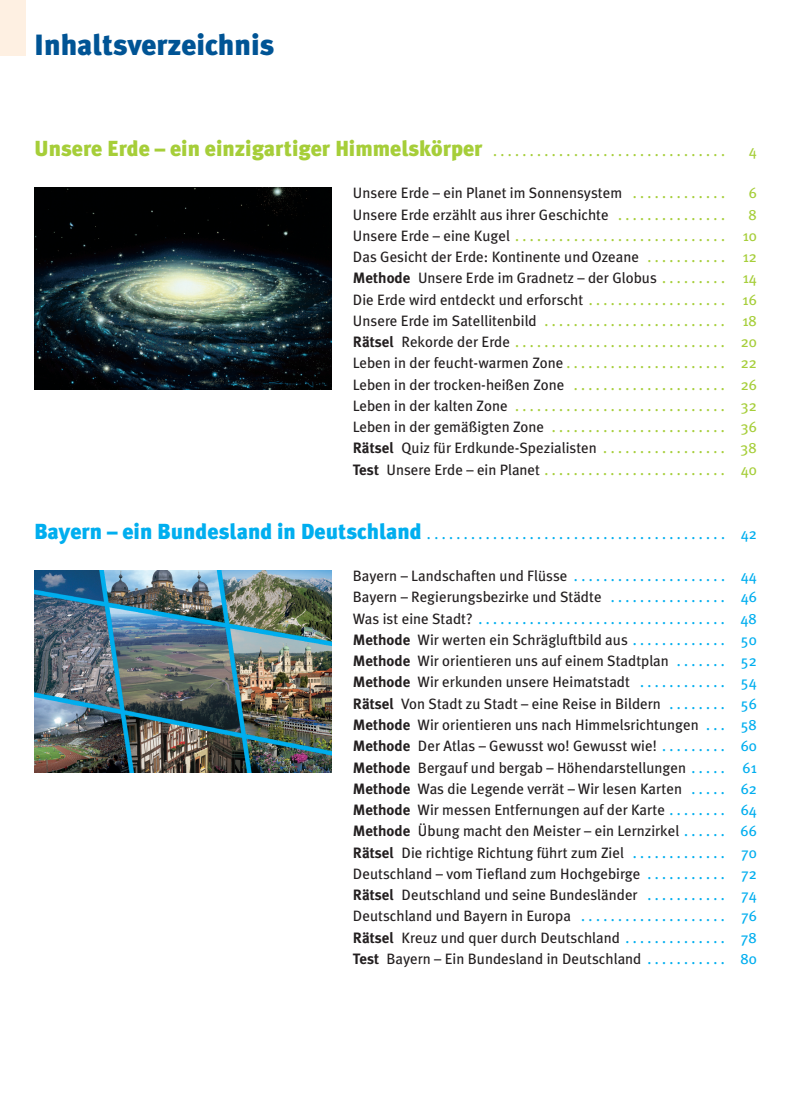
<style>
.page{position:relative;width:808px;height:1106px;background:#fff}
.page>*{position:absolute;margin:0;border:0;box-sizing:border-box;transform-origin:0 0}
.t1{font:29.25px "Meta Plus CV Black";color:#005495}
.t2{font:21.75px "Meta Plus CV Black";color:#a6ce39}
.t3{font:15px "Meta Plus CV Book";color:#231f20}
.t4{font:15px "Meta Plus CV Book";color:#a6ce39}
.t5{font:15px "Meta Plus CV Book";color:#00aeef}
.s1{font-family:"Meta Plus CV Book";font-size:15px}
.s2{color:#a6ce39}
.s3{color:#231f20}
.s4{font-family:"Meta Plus CV Bold"}
.s5{font-family:"Meta Plus CV Bold";color:#231f20}
.s6{font-family:"Meta Plus CV Black";font-size:21.75px}
.s7{color:#00aeef}
</style>
<div class="page">
<div style="left:0;top:0;width:26px;height:55px;background:#fef0e2"></div>
<img style="left:34px;top:188px;width:298px;height:202px">
<img style="left:34px;top:571px;width:298px;height:201px">
<h1 class="t1" style="left:34px;top:28px;width:242px">Inhaltsverzeichnis</h1>
<h2 class="t2" style="left:34px;top:135px;width:685px">Unsere Erde – ein einzigartiger Himmelskörper <span class="s1">. . . . . . . . . . . . . . . . . . . . . . . . . . . . . . .</span></h2>
<p class="t4" style="left:749px;top:142px;width:10px">4</p>
<p class="t3" style="left:353px;top:184px;width:366px">Unsere Erde – ein Planet im Sonnensystem <span class="s2">. . . . . . . . . . . .</span></p>
<p class="t4" style="left:749px;top:184px;width:10px">6</p>
<p class="t3" style="left:353px;top:206px;width:366px">Unsere Erde erzählt aus ihrer Geschichte <span class="s2">. . . . . . . . . . . . . .</span></p>
<p class="t4" style="left:749px;top:206px;width:10px">8</p>
<p class="t4" style="left:353px;top:227px;width:366px"><span class="s3">Unsere Erde – eine Kugel</span> . . . . . . . . . . . . . . . . . . . . . . . . . . . .</p>
<p class="t4" style="left:743px;top:227px;width:16px">10</p>
<p class="t3" style="left:353px;top:248px;width:366px">Das Gesicht der Erde: Kontinente und Ozeane <span class="s2">. . . . . . . . . .</span></p>
<p class="t4" style="left:743px;top:248px;width:16px">12</p>
<p class="t3" style="left:353px;top:269px;width:366px"><span class="s4">Methode</span> Unsere Erde im Gradnetz – der Globus <span class="s2">. . . . . . . .</span></p>
<p class="t4" style="left:743px;top:269px;width:16px">14</p>
<p class="t3" style="left:353px;top:291px;width:366px">Die Erde wird entdeckt und erforscht <span class="s2">. . . . . . . . . . . . . . . . . .</span></p>
<p class="t4" style="left:743px;top:291px;width:16px">16</p>
<p class="t3" style="left:353px;top:312px;width:366px">Unsere Erde im Satellitenbild <span class="s2">. . . . . . . . . . . . . . . . . . . . . . . .</span></p>
<p class="t4" style="left:742px;top:312px;width:16px">18</p>
<p class="t4" style="left:353px;top:333px;width:366px"><span class="s5">Rätsel</span> <span class="s3">Rekorde der Erde</span> . . . . . . . . . . . . . . . . . . . . . . . . . . . .</p>
<p class="t4" style="left:741px;top:333px;width:18px">20</p>
<p class="t3" style="left:353px;top:354px;width:366px">Leben in der feucht-warmen Zone <span class="s2">. . . . . . . . . . . . . . . . . . . . .</span></p>
<p class="t4" style="left:741px;top:354px;width:18px">22</p>
<p class="t3" style="left:353px;top:376px;width:366px">Leben in der trocken-heißen Zone <span class="s2">. . . . . . . . . . . . . . . . . . . .</span></p>
<p class="t4" style="left:741px;top:376px;width:18px">26</p>
<p class="t4" style="left:353px;top:397px;width:366px"><span class="s3">Leben in der kalten Zone</span> . . . . . . . . . . . . . . . . . . . . . . . . . . . .</p>
<p class="t4" style="left:741px;top:397px;width:17px">32</p>
<p class="t3" style="left:353px;top:418px;width:366px">Leben in der gemäßigten Zone <span class="s2">. . . . . . . . . . . . . . . . . . . . . . .</span></p>
<p class="t4" style="left:741px;top:418px;width:18px">36</p>
<p class="t3" style="left:353px;top:439px;width:366px"><span class="s4">Rätsel</span> Quiz für Erdkunde-Spezialisten <span class="s2">. . . . . . . . . . . . . . . .</span></p>
<p class="t4" style="left:741px;top:439px;width:18px">38</p>
<p class="t4" style="left:353px;top:461px;width:366px"><span class="s5">Test</span> <span class="s3">Unsere Erde – ein Planet</span> . . . . . . . . . . . . . . . . . . . . . . . .</p>
<p class="t4" style="left:741px;top:461px;width:18px">40</p>
<p class="t5" style="left:34px;top:524px;width:685px"><span class="s6">Bayern – ein Bundesland in Deutschland</span> . . . . . . . . . . . . . . . . . . . . . . . . . . . . . . . . . . . . . . . .</p>
<p class="t5" style="left:741px;top:524px;width:18px">42</p>
<p class="t3" style="left:353px;top:567px;width:366px">Bayern – Landschaften und Flüsse <span class="s7">. . . . . . . . . . . . . . . . . . . .</span></p>
<p class="t5" style="left:741px;top:567px;width:18px">44</p>
<p class="t3" style="left:353px;top:588px;width:366px">Bayern – Regierungsbezirke und Städte <span class="s7">. . . . . . . . . . . . . . .</span></p>
<p class="t5" style="left:741px;top:588px;width:18px">46</p>
<p class="t5" style="left:353px;top:609px;width:366px"><span class="s3">Was ist eine Stadt?</span> . . . . . . . . . . . . . . . . . . . . . . . . . . . . . . . . .</p>
<p class="t5" style="left:740px;top:609px;width:18px">48</p>
<p class="t3" style="left:353px;top:631px;width:366px"><span class="s4">Methode</span> Wir werten ein Schrägluftbild aus <span class="s7">. . . . . . . . . . . .</span></p>
<p class="t5" style="left:741px;top:631px;width:17px">50</p>
<p class="t3" style="left:353px;top:652px;width:366px"><span class="s4">Methode</span> Wir orientieren uns auf einem Stadtplan <span class="s7">. . . . . .</span></p>
<p class="t5" style="left:741px;top:652px;width:17px">52</p>
<p class="t3" style="left:353px;top:673px;width:366px"><span class="s4">Methode</span> Wir erkunden unsere Heimatstadt <span class="s7">. . . . . . . . . . .</span></p>
<p class="t5" style="left:741px;top:673px;width:17px">54</p>
<p class="t3" style="left:353px;top:695px;width:366px"><span class="s4">Rätsel</span> Von Stadt zu Stadt – eine Reise in Bildern <span class="s7">. . . . . . .</span></p>
<p class="t5" style="left:741px;top:695px;width:18px">56</p>
<p class="t3" style="left:353px;top:716px;width:366px"><span class="s4">Methode</span> Wir orientieren uns nach Himmelsrichtungen <span class="s7">. .</span></p>
<p class="t5" style="left:741px;top:716px;width:18px">58</p>
<p class="t3" style="left:353px;top:737px;width:366px"><span class="s4">Methode</span> Der Atlas – Gewusst wo! Gewusst wie! <span class="s7">. . . . . . . .</span></p>
<p class="t5" style="left:741px;top:737px;width:18px">60</p>
<p class="t3" style="left:353px;top:758px;width:366px"><span class="s4">Methode</span> Bergauf und bergab – Höhendarstellungen <span class="s7">. . . .</span></p>
<p class="t5" style="left:743px;top:758px;width:16px">61</p>
<p class="t3" style="left:353px;top:780px;width:366px"><span class="s4">Methode</span> Was die Legende verrät – Wir lesen Karten <span class="s7">. . . .</span></p>
<p class="t5" style="left:741px;top:780px;width:18px">62</p>
<p class="t3" style="left:353px;top:801px;width:366px"><span class="s4">Methode</span> Wir messen Entfernungen auf der Karte <span class="s7">. . . . . . .</span></p>
<p class="t5" style="left:741px;top:801px;width:18px">64</p>
<p class="t3" style="left:353px;top:822px;width:366px"><span class="s4">Methode</span> Übung macht den Meister – ein Lernzirkel <span class="s7">. . . . .</span></p>
<p class="t5" style="left:741px;top:822px;width:18px">66</p>
<p class="t3" style="left:353px;top:843px;width:366px"><span class="s4">Rätsel</span> Die richtige Richtung führt zum Ziel <span class="s7">. . . . . . . . . . . .</span></p>
<p class="t5" style="left:741px;top:843px;width:17px">70</p>
<p class="t3" style="left:353px;top:865px;width:366px">Deutschland – vom Tiefland zum Hochgebirge <span class="s7">. . . . . . . . . .</span></p>
<p class="t5" style="left:741px;top:865px;width:17px">72</p>
<p class="t3" style="left:353px;top:886px;width:366px"><span class="s4">Rätsel</span> Deutschland und seine Bundesländer <span class="s7">. . . . . . . . . .</span></p>
<p class="t5" style="left:741px;top:886px;width:17px">74</p>
<p class="t3" style="left:353px;top:907px;width:366px">Deutschland und Bayern in Europa <span class="s7">. . . . . . . . . . . . . . . . . . .</span></p>
<p class="t5" style="left:741px;top:907px;width:17px">76</p>
<p class="t3" style="left:353px;top:928px;width:366px"><span class="s4">Rätsel</span> Kreuz und quer durch Deutschland <span class="s7">. . . . . . . . . . . . .</span></p>
<p class="t5" style="left:741px;top:928px;width:17px">78</p>
<p class="t3" style="left:353px;top:950px;width:366px"><span class="s4">Test</span> Bayern – Ein Bundesland in Deutschland <span class="s7">. . . . . . . . . .</span></p>
<p class="t5" style="left:740px;top:950px;width:18px">80</p>
</div>
